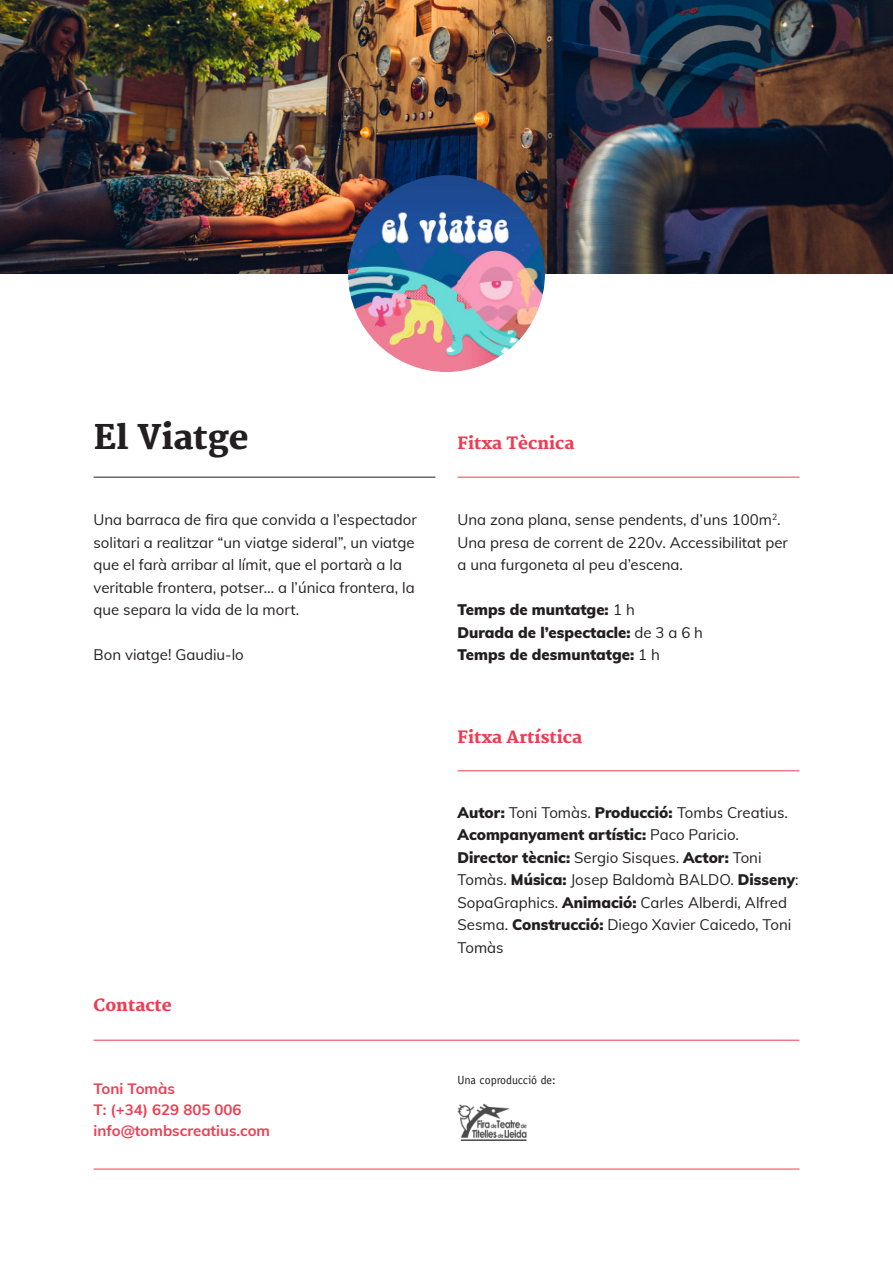
<style>
.page{position:relative;width:893px;height:1263px;background:#fff}
.page>*{position:absolute;margin:0;border:0;box-sizing:border-box;transform-origin:0 0}
.t1{font:800 33px "Merriweather";color:#231f20}
.t2{font:800 16.5px "Merriweather";color:#ee3d52}
.t3{font:15px/22.5px "Muli";color:#231f20}
.t4{font:900 15px/22.5px "Muli";color:#231f20}
.t5{font:700 15px/21px "Muli";color:#ee3d52}
.t6{font:12px "Officina Sans Std";letter-spacing:-.02em;color:#231f20}
.s1{font-weight:400}
.s2{font-weight:900}
</style>
<div class="page">
<img style="left:1px;top:0;width:892px;height:274px">
<img style="left:348px;top:175px;width:197px;height:197px;border-radius:98px">
<hr style="left:458px;top:477px;width:341px;height:1px;background:#ee3d52">
<hr style="left:94px;top:1169px;width:705px;height:1px;background:#ee3d52">
<hr style="left:94px;top:477px;width:341px;height:1px;background:#231f20">
<hr style="left:94px;top:1040px;width:705px;height:1px;background:#ee3d52">
<hr style="left:458px;top:770px;width:341px;height:1px;background:#ee3d52">
<img style="left:458px;top:1103px;width:69px;height:38px">
<h1 class="t1" style="left:94px;top:418px;width:157px">El Viatge</h1>
<p class="t3" style="left:94px;top:508px;width:325px">Una barraca de fira que convida a l’espectador solitari a realitzar “un viatge sideral”, un viatge que el farà arribar al límit, que el portarà a la veritable frontera, potser… a l’única frontera, la que separa la vida de la mort.</p>
<p class="t3" style="left:94px;top:643px;width:152px">Bon viatge! Gaudiu-lo</p>
<p class="t2" style="left:94px;top:996px;width:80px">Contacte</p>
<p class="t5" style="left:94px;top:1078px;width:178px">Toni Tomàs<br>T: (+34) 629 805 006 info@tombscreatius.com</p>
<p class="t2" style="left:458px;top:434px;width:118px">Fitxa Tècnica</p>
<p class="t3" style="left:458px;top:508px;width:332px">Una zona plana, sense pendents, d’uns 100m<sup>2</sup>.<br>Una presa de corrent de 220v. Accessibilitat per a una furgoneta al peu d’escena.</p>
<p class="t4" style="left:458px;top:598px;width:247px">Temps de muntatge: <span class="s1">1 h<br></span>Durada de l’espectacle: <span class="s1">de 3 a 6 h<br></span>Temps de desmuntatge: <span class="s1">1 h</span></p>
<p class="t2" style="left:458px;top:727px;width:126px">Fitxa Artística</p>
<p class="t3" style="left:458px;top:801px;width:343px"><span class="s2">Autor:</span> Toni Tomàs. <span class="s2">Producció:</span> Tombs Creatius.<br><span class="s2">Acompanyament artístic:</span> Paco Paricio.<br><span class="s2">Director tècnic:</span> Sergio Sisques. <span class="s2">Actor:</span> Toni Tomàs. <span class="s2">Música:</span> Josep Baldomà BALDO. <span class="s2">Disseny</span>:<br>SopaGraphics. <span class="s2">Animació:</span> Carles Alberdi, Alfred Sesma. <span class="s2">Construcció:</span> Diego Xavier Caicedo, Toni Tomàs</p>
<p class="t6" style="left:458px;top:1073px;width:100px">Una coproducció de:</p>
</div>
